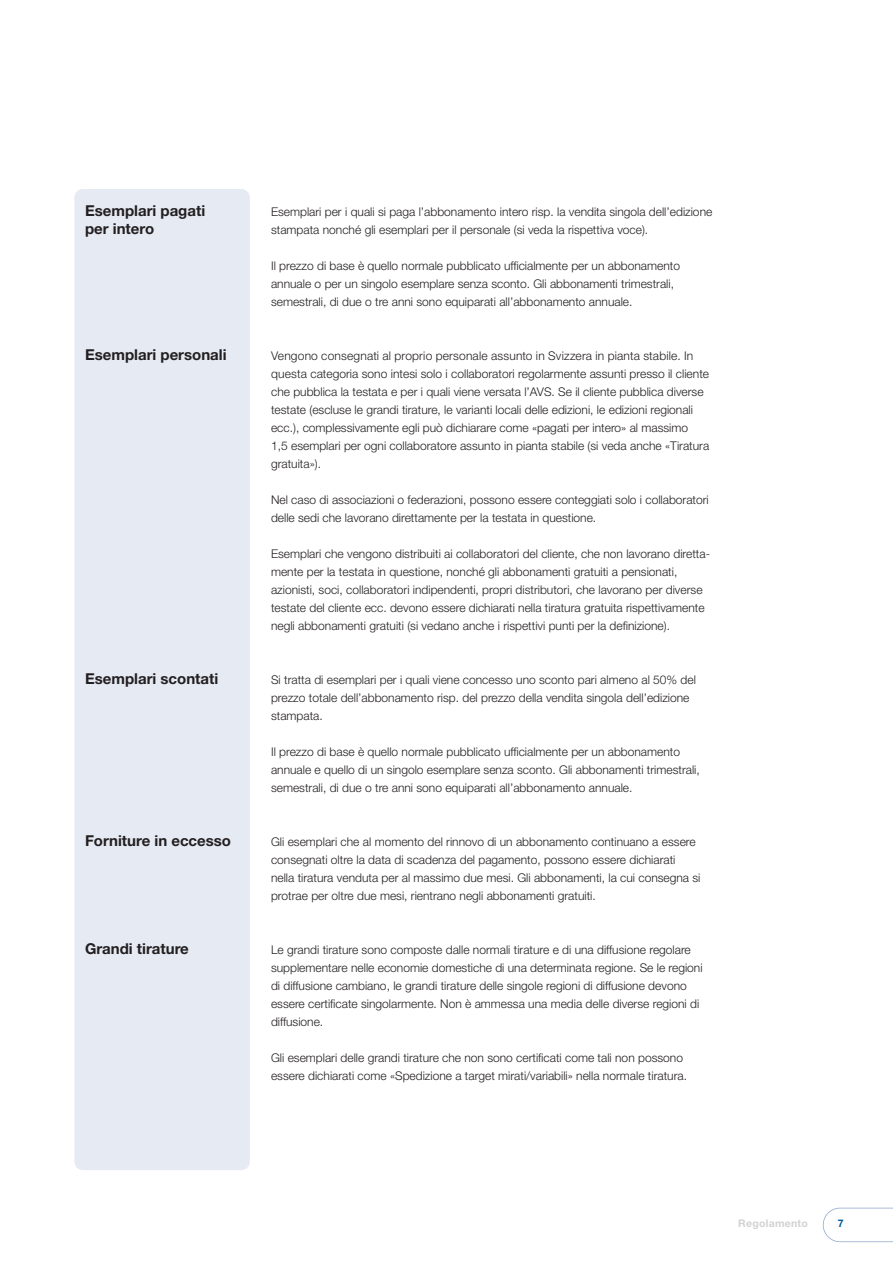
<style>
.page{position:relative;width:893px;height:1263px;background:#fff}
.page>*{position:absolute;margin:0;border:0;box-sizing:border-box;transform-origin:0 0}
.t1{font:700 15px/18px "Helvetica Neue LT Std";color:#231f20}
.t2{font:300 12px/18px "Helvetica Neue LT Std";color:#231f20}
.t3{font:700 10.5px "Helvetica Neue LT Std";letter-spacing:.025em;color:#d1d2d4}
.t4{font:700 10.5px "Helvetica Neue LT Std";color:#005b97}
</style>
<div class="page">
<svg style="left:823px;top:1208px;width:70px;height:34px"></svg>
<div style="left:74px;top:189px;width:176px;height:981px;background:#e5eaf3;border-radius:9px"></div>
<p class="t1" style="left:85px;top:201px;width:122px">Esemplari pagati per intero</p>
<p class="t2" style="left:271px;top:202px;width:443px">Esemplari per i quali si paga l’abbonamento intero risp. la vendita singola dell’edizione stampata nonché gli esemplari per il personale (si veda la rispettiva voce).</p>
<p class="t2" style="left:271px;top:256px;width:410px">Il prezzo di base è quello normale pubblicato ufficialmente per un abbonamento annuale o per un singolo esemplare senza sconto. Gli abbonamenti trimestrali, semestrali, di due o tre anni sono equiparati all’abbonamento annuale.</p>
<p class="t1" style="left:85px;top:345px;width:143px">Esemplari personali</p>
<p class="t2" style="left:271px;top:346px;width:440px">Vengono consegnati al proprio personale assunto in Svizzera in pianta stabile. In questa categoria sono intesi solo i collaboratori regolarmente assunti presso il cliente che pubblica la testata e per i quali viene versata l’AVS. Se il cliente pubblica diverse testate (escluse le grandi tirature, le varianti locali delle edizioni, le edizioni regionali ecc.), complessivamente egli può dichiarare come «pagati per intero» al massimo<br>1,5 esemplari per ogni collaboratore assunto in pianta stabile (si veda anche «Tiratura gratuita»).</p>
<p class="t2" style="left:271px;top:490px;width:439px">Nel caso di associazioni o federazioni, possono essere conteggiati solo i collaboratori delle sedi che lavorano direttamente per la testata in questione.</p>
<p class="t2" style="left:271px;top:544px;width:441px">Esemplari che vengono distribuiti ai collaboratori del cliente, che non lavorano diretta&shy;mente per la testata in questione, nonché gli abbonamenti gratuiti a pensionati, azionisti, soci, collaboratori indipendenti, propri distributori, che lavorano per diverse testate del cliente ecc. devono essere dichiarati nella tiratura gratuita rispettivamente negli abbonamenti gratuiti (si vedano anche i rispettivi punti per la definizione).</p>
<p class="t1" style="left:85px;top:669px;width:135px">Esemplari scontati</p>
<p class="t2" style="left:271px;top:670px;width:426px">Si tratta di esemplari per i quali viene concesso uno sconto pari almeno al 50% del prezzo totale dell’abbonamento risp. del prezzo della vendita singola dell’edizione stampata.</p>
<p class="t2" style="left:271px;top:742px;width:430px">Il prezzo di base è quello normale pubblicato ufficialmente per un abbonamento annuale e quello di un singolo esemplare senza sconto. Gli abbonamenti trimestrali, semestrali, di due o tre anni sono equiparati all’abbonamento annuale.</p>
<p class="t1" style="left:85px;top:831px;width:148px">Forniture in eccesso</p>
<p class="t2" style="left:271px;top:832px;width:431px">Gli esemplari che al momento del rinnovo di un abbonamento continuano a essere consegnati oltre la data di scadenza del pagamento, possono essere dichiarati nella tiratura venduta per al massimo due mesi. Gli abbonamenti, la cui consegna si protrae per oltre due mesi, rientrano negli abbonamenti gratuiti.</p>
<p class="t1" style="left:85px;top:939px;width:105px">Grandi tirature</p>
<p class="t2" style="left:271px;top:940px;width:433px">Le grandi tirature sono composte dalle normali tirature e di una diffusione regolare supplementare nelle economie domestiche di una determinata regione. Se le regioni di diffusione cambiano, le grandi tirature delle singole regioni di diffusione devono essere certificate singolarmente. Non è ammessa una media delle diverse regioni di diffusione.</p>
<p class="t2" style="left:271px;top:1048px;width:417px">Gli esemplari delle grandi tirature che non sono certificati come tali non possono essere dichiarati come «Spedizione a target mirati/variabili» nella normale tiratura.</p>
<p class="t3" style="left:738px;top:1217px;width:71px">Regolamento</p>
<p class="t4" style="left:838px;top:1217px;width:7px">7</p>
</div>
